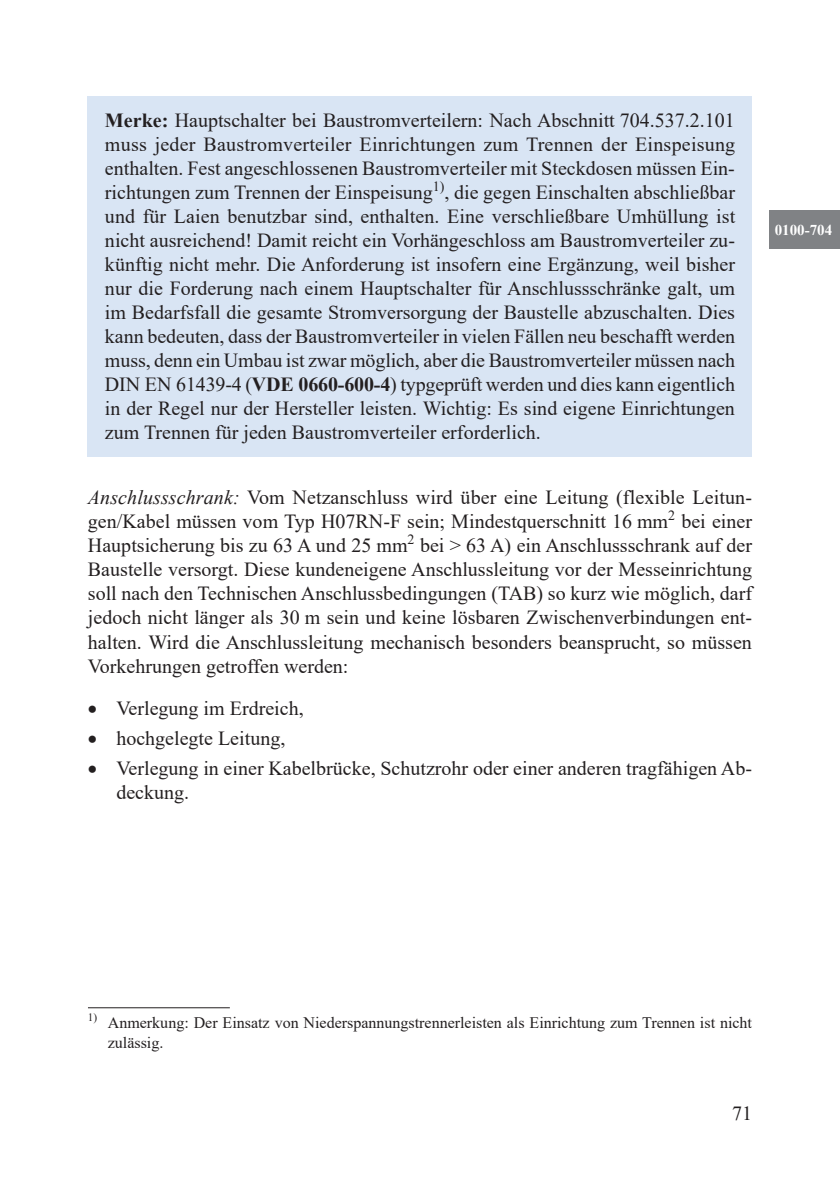
<style>
.page{position:relative;width:840px;height:1191px;background:#fff}
.page>*{position:absolute;margin:0;border:0;box-sizing:border-box;transform-origin:0 0}
.t1{font:20px/24px "Times New Roman";color:#231f20;text-align:justify}
.t2{font:16px/20px "Times New Roman";color:#231f20}
.t3{font:700 15px "Times New Roman";color:#fff}
.s1{font-weight:700}
.s2{font-style:italic}
</style>
<div class="page">
<div style="left:768px;top:210px;width:71px;height:39px;background:#808285"></div>
<div style="left:88px;top:96px;width:663px;height:360px;background:#d9e5f4"></div>
<hr style="left:88px;top:1007px;width:142px;height:1px;background:#231f20">
<p class="t1" style="left:105px;top:108px;width:631px"><span class="s1">Merke:</span> Hauptschalter bei Baustromverteilern: Nach Abschnitt 704.537.2.101 muss jeder Baustromverteiler Einrichtungen zum Trennen der Einspeisung enthalten. Fest angeschlossenen Baustromverteiler mit Steckdosen müssen Ein&shy;richtungen zum Trennen der Einspeisung<sup>1)</sup>, die gegen Einschalten abschließbar und für Laien benutzbar sind, enthalten. Eine verschließbare Umhüllung ist nicht ausreichend! Damit reicht ein Vorhängeschloss am Baustromverteiler zu&shy;künftig nicht mehr. Die Anforderung ist insofern eine Ergänzung, weil bisher nur die Forderung nach einem Hauptschalter für Anschlussschränke galt, um im Bedarfsfall die gesamte Stromversorgung der Baustelle abzuschalten. Dies kann bedeuten, dass der Baustromverteiler in vielen Fällen neu beschafft werden muss, denn ein Umbau ist zwar möglich, aber die Baustromverteiler müssen nach DIN EN 61439-4 (<span class="s1">VDE 0660-600-4</span>) typgeprüft werden und dies kann eigentlich in der Regel nur der Hersteller leisten. Wichtig: Es sind eigene Einrichtungen zum Trennen für jeden Baustromverteiler erforderlich.</p>
<p class="t1" style="left:88px;top:485px;width:665px"><span class="s2">Anschlussschrank:</span> Vom Netzanschluss wird über eine Leitung (flexible Leitun&shy;gen/Kabel müssen vom Typ H07RN-F sein; Mindestquerschnitt 16 mm<sup>2</sup> bei einer Hauptsicherung bis zu 63 A und 25 mm<sup>2</sup> bei &gt; 63 A) ein Anschlussschrank auf der Baustelle versorgt. Diese kundeneigene Anschlussleitung vor der Messeinrichtung soll nach den Technischen Anschlussbedingungen (TAB) so kurz wie möglich, darf jedoch nicht länger als 30 m sein und keine lösbaren Zwischenverbindungen ent&shy;halten. Wird die Anschlussleitung mechanisch besonders beansprucht, so müssen Vorkehrungen getroffen werden:</p>
<p class="t1" style="left:88px;top:695px;width:217px">• Verlegung im Erdreich,</p>
<p class="t1" style="left:88px;top:725px;width:199px">• hochgelegte Leitung,</p>
<p class="t1" style="left:116px;top:755px;width:636px;text-indent:-28px">• Verlegung in einer Kabelbrücke, Schutzrohr oder einer anderen tragfähigen Ab&shy;deckung.</p>
<p class="t3" style="left:774px;top:219px;width:59px">0100-704</p>
<p class="t2" style="left:108px;top:1012px;width:645px;text-indent:-20px"><sup>1)</sup> Anmerkung: Der Einsatz von Niederspannungstrennerleisten als Einrichtung zum Trennen ist nicht zulässig.</p>
<p class="t1" style="left:731px;top:1100px;width:21px">71</p>
</div>
